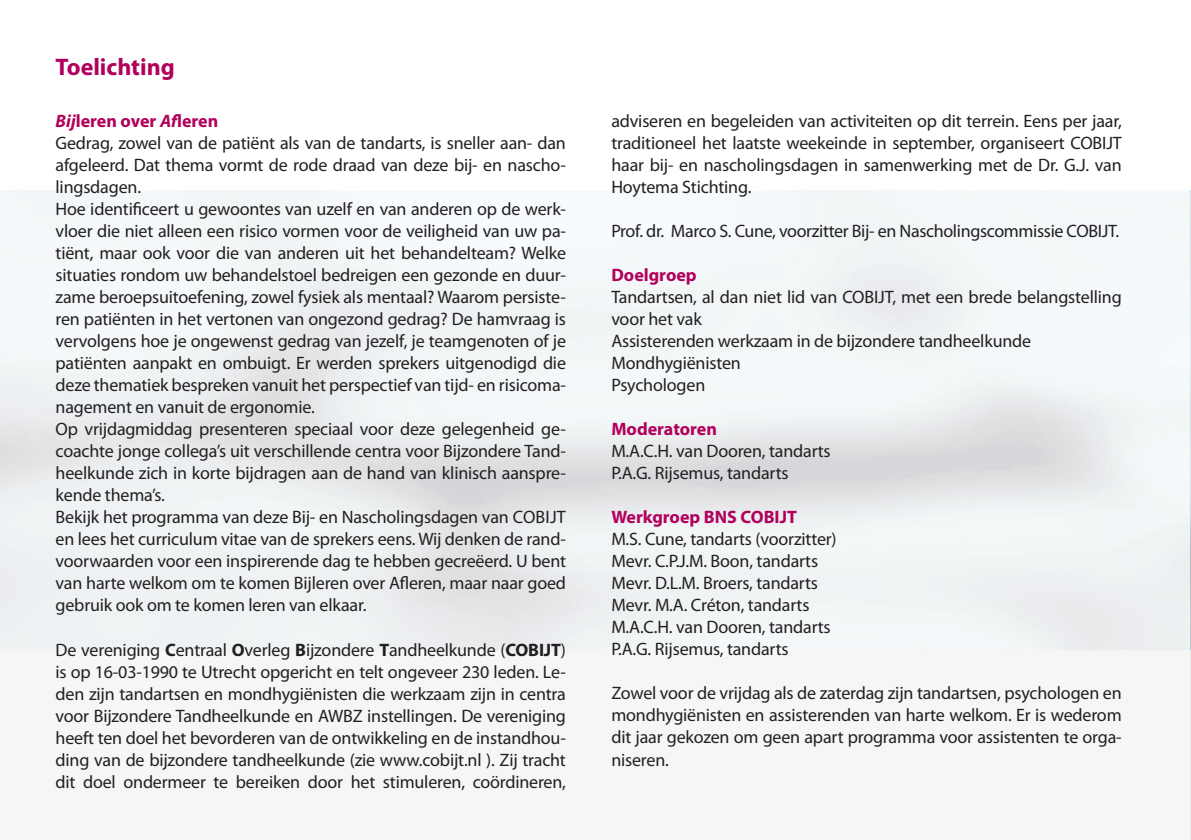
<style>
.page{position:relative;width:1191px;height:840px;background:#fff}
.page>*{position:absolute;margin:0;border:0;box-sizing:border-box;transform-origin:0 0}
.t1{font:700 24px "Myriad Pro";color:#b1015c}
.t2{font:18px/22px "Myriad Pro";letter-spacing:-.01em;color:#231f20}
.t3{font:700 18px "Myriad Pro";color:#b1015c}
.s1{font-weight:700;font-style:italic;color:#b1015c}
.s2{font-weight:700;color:#b1015c}
.s3{font-weight:700}
</style>
<div class="page">
<h1 class="t1" style="left:56px;top:51px;width:121px">Toelichting</h1>
<p class="t2" style="left:56px;top:110px;width:512px"><span class="s1">Bij</span><span class="s2">leren over</span> <span class="s1">Af</span><span class="s2">leren<br></span>Gedrag, zowel van de patiënt als van de tandarts, is sneller aan- dan afgeleerd. Dat thema vormt de rode draad van deze bij- en nascho&shy;lingsdagen.<br>Hoe identificeert u gewoontes van uzelf en van anderen op de werk&shy;vloer die niet alleen een risico vormen voor de veiligheid van uw pa&shy;tiënt, maar ook voor die van anderen uit het behandelteam? Welke situaties rondom uw behandelstoel bedreigen een gezonde en duur&shy;zame beroepsuitoefening, zowel fysiek als mentaal? Waarom persiste&shy;ren patiënten in het vertonen van ongezond gedrag? De hamvraag is vervolgens hoe je ongewenst gedrag van jezelf, je teamgenoten of je patiënten aanpakt en ombuigt. Er werden sprekers uitgenodigd die deze thematiek bespreken vanuit het perspectief van tijd- en risicoma&shy;nagement en vanuit de ergonomie.<br>Op vrijdagmiddag presenteren speciaal voor deze gelegenheid ge&shy;coachte jonge collega’s uit verschillende centra voor Bijzondere Tand&shy;heelkunde zich in korte bijdragen aan de hand van klinisch aanspre&shy;kende thema’s.<br>Bekijk het programma van deze Bij- en Nascholingsdagen van COBIJT en lees het curriculum vitae van de sprekers eens. Wij denken de rand&shy;voorwaarden voor een inspirerende dag te hebben gecreëerd. U bent van harte welkom om te komen Bijleren over Afleren, maar naar goed gebruik ook om te komen leren van elkaar.</p>
<p class="t2" style="left:56px;top:638px;width:512px;text-align:justify">De vereniging <span class="s3">C</span>entraal <span class="s3">O</span>verleg <span class="s3">B</span>ijzondere <span class="s3">T</span>andheelkunde (<span class="s3">COBIJT</span>) is op 16-03-1990 te Utrecht opgericht en telt ongeveer 230 leden. Le&shy;den zijn tandartsen en mondhygiënisten die werkzaam zijn in centra voor Bijzondere Tandheelkunde en AWBZ instellingen. De vereniging heeft ten doel het bevorderen van de ontwikkeling en de instandhou&shy;ding van de bijzondere tandheelkunde (zie www.cobijt.nl ). Zij tracht dit doel ondermeer te bereiken door het stimuleren, coördineren,</p>
<p class="t2" style="left:611px;top:110px;width:512px;text-align:justify">adviseren en begeleiden van activiteiten op dit terrein. Eens per jaar, traditioneel het laatste weekeinde in september, organiseert COBIJT haar bij- en nascholingsdagen in samenwerking met de Dr. G.J. van Hoytema Stichting.</p>
<p class="t2" style="left:611px;top:220px;width:509px">Prof. dr. Marco S. Cune, voorzitter Bij- en Nascholingscommissie COBIJT.</p>
<p class="t3" style="left:611px;top:263px;width:87px">Doelgroep</p>
<p class="t2" style="left:611px;top:286px;width:512px">Tandartsen, al dan niet lid van COBIJT, met een brede belangstelling voor het vak<br>Assisterenden werkzaam in de bijzondere tandheelkunde Mondhygiënisten<br>Psychologen</p>
<p class="t3" style="left:611px;top:417px;width:107px">Moderatoren</p>
<p class="t2" style="left:611px;top:440px;width:221px">M.A.C.H. van Dooren, tandarts<br>P.A.G. Rijsemus, tandarts</p>
<p class="t3" style="left:611px;top:505px;width:187px">Werkgroep BNS COBIJT</p>
<p class="t2" style="left:611px;top:528px;width:227px">M.S. Cune, tandarts (voorzitter)<br>Mevr. C.P.J.M. Boon, tandarts<br>Mevr. D.L.M. Broers, tandarts<br>Mevr. M.A. Créton, tandarts<br>M.A.C.H. van Dooren, tandarts<br>P.A.G. Rijsemus, tandarts</p>
<p class="t2" style="left:611px;top:682px;width:512px;text-align:justify">Zowel voor de vrijdag als de zaterdag zijn tandartsen, psychologen en mondhygiënisten en assisterenden van harte welkom. Er is wederom dit jaar gekozen om geen apart programma voor assistenten te orga&shy;niseren.</p>
</div>
